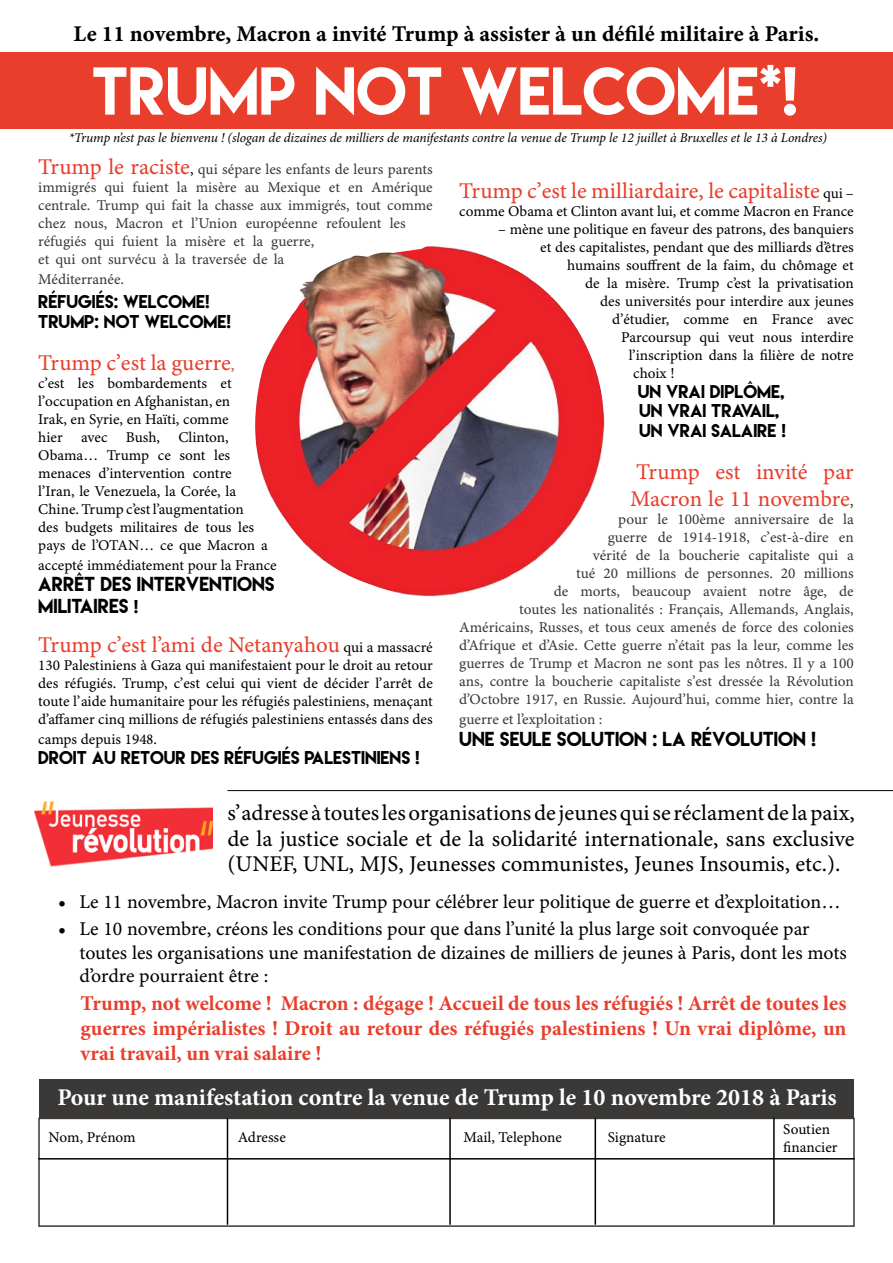
<style>
.page{position:relative;width:893px;height:1263px;background:#fff}
.page>*{position:absolute;margin:0;border:0;box-sizing:border-box;transform-origin:0 0}
.t1{font:60px "Lemon Milk";color:#fff}
.t2{font:700 24px "Minion Pro";letter-spacing:-.005em;color:#fff}
.t3{font:22.5px/25.5px "Minion Pro Capt";letter-spacing:-.005em;color:#000;text-align:justify}
.t4{font:22.5px/27px "Minion Pro Capt";letter-spacing:-.005em;color:#e83e2b}
.t5{font:22.5px "Minion Pro Bold Capt";letter-spacing:-.005em;color:#000}
.t6{font:700 21px/25.2px "Minion Pro";color:#e83e2b;text-align:justify}
.t7{font:19.5px/23.4px "Minion Pro Capt";letter-spacing:-.005em;color:#000}
.t8{font:18px/21.6px "Lemon Milk";color:#000}
.t9{font:16.5px/19.8px "Lemon Milk";color:#000}
.t10{font:15px/18px "Minion Pro Capt";color:#000}
.t11{font:15px/18px "Minion Pro Capt";color:#3a3938}
.t12{font:italic 13.5px "Minion Pro";letter-spacing:-.005em;color:#000}
.s1{font-size:22.5px;color:#e83e2b}
.s2{color:#000}
.s3{font-size:16.5px}
.s4{font-size:15px;color:#000}
.s5{font-family:"Minion Pro Medium Cn Capt"}
.s6{font-size:16.5px;color:#3a3938}
</style>
<div class="page">
<div style="left:0;top:52px;width:893px;height:77px;background:#e83e2b"></div>
<img style="left:35px;top:801px;width:178px;height:66px">
<hr style="left:227px;top:790px;width:666px;height:1px;background:#000">
<img style="left:255px;top:246px;width:350px;height:351px">
<div style="left:39px;top:1079px;width:815px;height:39px;background:#3a3938"></div>
<div style="left:38px;top:1118px;width:817px;height:109px;border:2px solid #3a3938"></div>
<hr style="left:38px;top:1158px;width:817px;height:1px;background:#000">
<hr style="left:227px;top:1118px;width:1px;height:107px;background:#000">
<hr style="left:449px;top:1118px;width:2px;height:107px;background:#000">
<hr style="left:595px;top:1118px;width:1px;height:107px;background:#000">
<hr style="left:773px;top:1118px;width:2px;height:107px;background:#000">
<h3 class="t5" style="left:74px;top:20px;width:747px">Le 11 novembre, Macron a invité Trump à assister à un défilé militaire à Paris.</h3>
<h1 class="t1" style="left:92px;top:50px;width:708px">TRUMP NOT WELCOME*!</h1>
<p class="t12" style="left:69px;top:128px;width:760px">*Trump n’est pas le bienvenu ! (slogan de dizaines de milliers de manifestants contre la venue de Trump le 12 juillet à Bruxelles et le 13 à Londres)</p>
<p class="t11" style="left:38px;top:161px;width:396px"><span class="s1">Trump le raciste</span><span class="s2">,</span> qui sépare les enfants de leurs parents immigrés qui fuient la misère au Mexique et en Amérique centrale. Trump qui fait la chasse aux immigrés, tout comme chez nous, Macron et l’Union européenne refoulent les réfugiés qui fuient la misère et la guerre,<br>et qui ont survécu à la traversée de la</p>
<p class="t11" style="left:38px;top:271px;width:87px">Méditerranée.</p>
<p class="t9" style="left:38px;top:292px;width:194px">RÉFUGIÉS: WELCOME!<br>TRUMP: NOT WELCOME!</p>
<h3 class="t4" style="left:38px;top:350px;width:198px">Trump c’est la guerre<span class="s3">,</span></h3>
<p class="t10" style="left:38px;top:375px;width:231px">c’est les bombardements et l’occupation en Afghanistan, en<br>Irak, en Syrie, en Haïti, comme<br>hier avec Bush, Clinton,<br>Obama… Trump ce sont les menaces d’intervention contre l’Iran, le Venezuela, la Corée, la<br>Chine. Trump c’est l’augmentation<br>des budgets militaires de tous les pays de l’OTAN… ce que Macron a</p>
<p class="t10" style="left:38px;top:557px;width:240px">accepté immédiatement pour la France</p>
<p class="t8" style="left:38px;top:573px;width:238px">ARRÊT DES INTERVENTIONS<br>MILITAIRES <span class="s3">!</span></p>
<h3 class="t4" style="left:38px;top:632px;width:396px">Trump c’est l’ami de Netanyahou <span class="s4">qui a massacré</span></h3>
<p class="t10" style="left:38px;top:657px;width:396px;text-align:justify">130 Palestiniens à Gaza qui manifestaient pour le droit au retour des réfugiés. Trump, c’est celui qui vient de décider l’arrêt de toute l’aide humanitaire pour les réfugiés palestiniens, menaçant d’affamer cinq millions de réfugiés palestiniens entassés dans des</p>
<p class="t10" style="left:38px;top:731px;width:120px">camps depuis 194<span class="s5">8.</span></p>
<p class="t9" style="left:38px;top:747px;width:383px">DROIT AU RETOUR DES RÉFUGIÉS PALESTINIENS !</p>
<h3 class="t4" style="left:459px;top:178px;width:396px">Trump c’est le milliardaire, le capitaliste <span class="s4">qui –</span></h3>
<p class="t10" style="left:459px;top:203px;width:396px">comme Obama et Clinton avant lui, et comme Macron en France</p>
<p class="t10" style="left:498px;top:221px;width:357px">– mène une politique en faveur des patrons, des banquiers</p>
<p class="t10" style="left:540px;top:239px;width:315px">et des capitalistes, pendant que des milliards d’êtres</p>
<p class="t10" style="left:567px;top:257px;width:288px">humains souffrent de la faim, du chômage et</p>
<p class="t10" style="left:585px;top:275px;width:270px">de la misère. Trump c’est la privatisation</p>
<p class="t10" style="left:600px;top:293px;width:255px">des universités pour interdire aux jeunes</p>
<p class="t10" style="left:612px;top:311px;width:243px">d’étudier, comme en France avec</p>
<p class="t10" style="left:621px;top:329px;width:234px">Parcoursup qui veut nous interdire</p>
<p class="t10" style="left:629px;top:347px;width:226px">l’inscription dans la filière de notre</p>
<p class="t10" style="left:633px;top:365px;width:43px">choix !</p>
<p class="t9" style="left:638px;top:381px;width:150px">UN VRAI DIPLÔME,<br>UN VRAI TRAVAIL,<br>UN VRAI SALAIRE !</p>
<h3 class="t4" style="left:630px;top:460px;width:225px">Trump est invité par<br>Macron le 11 novembre<span class="s6">,</span></h3>
<p class="t11" style="left:459px;top:511px;width:396px;text-align:right">pour le 100ème anniversaire de la<br>guerre de 1914-1918, c’est-à-dire en<br>vérité de la boucherie capitaliste qui a<br>tué 20 millions de personnes. 20 millions<br>de morts, beaucoup avaient notre âge, de<br>toutes les nationalités : Français, Allemands, Anglais, Américains, Russes, et tous ceux amenés de force des colonies d’Afrique et d’Asie. Cette guerre n’était pas la leur, comme les guerres de Trump et Macron ne sont pas les nôtres. Il y a 100 ans, contre la boucherie capitaliste s’est dressée la Révolution d’Octobre 1917, en Russie. Aujourd’hui, comme hier, contre la</p>
<p class="t11" style="left:459px;top:711px;width:145px">guerre et l’exploitation :</p>
<p class="t8" style="left:459px;top:727px;width:358px">UNE SEULE SOLUTION : LA RÉVOLUTION !</p>
<h3 class="t3" style="left:227px;top:801px;width:629px">s’adresse à toutes les organisations de jeunes qui se réclament de la paix, de la justice sociale et de la solidarité internationale, sans exclusive (UNEF, UNL, MJS, Jeunesses communistes, Jeunes Insoumis, etc.).</h3>
<h3 class="t7" style="left:58px;top:891px;width:784px">• Le 11 novembre, Macron invite Trump pour célébrer leur politique de guerre et d’exploitation…</h3>
<h3 class="t7" style="left:79px;top:918px;width:769px;text-indent:-21px">• Le 10 novembre, créons les conditions pour que dans l’unité la plus large soit convoquée par toutes les organisations une manifestation de dizaines de milliers de jeunes à Paris, dont les mots d’ordre pourraient être :</h3>
<h3 class="t6" style="left:81px;top:990px;width:767px">Trump, not welcome ! Macron : dégage ! Accueil de tous les réfugiés ! Arrêt de toutes les guerres impérialistes ! Droit au retour des réfugiés palestiniens ! Un vrai diplôme, un vrai travail, un vrai salaire !</h3>
<h2 class="t2" style="left:57px;top:1080px;width:781px">Pour une manifestation contre la venue de Trump le 10 novembre 2018 à Paris</h2>
<p class="t10" style="left:49px;top:1129px;width:89px">Nom, Prénom</p>
<p class="t10" style="left:238px;top:1129px;width:50px">Adresse</p>
<p class="t10" style="left:463px;top:1129px;width:100px">Mail, Telephone</p>
<p class="t10" style="left:608px;top:1129px;width:60px">Signature</p>
<p class="t10" style="left:783px;top:1120px;width:56px">Soutien financier</p>
</div>
